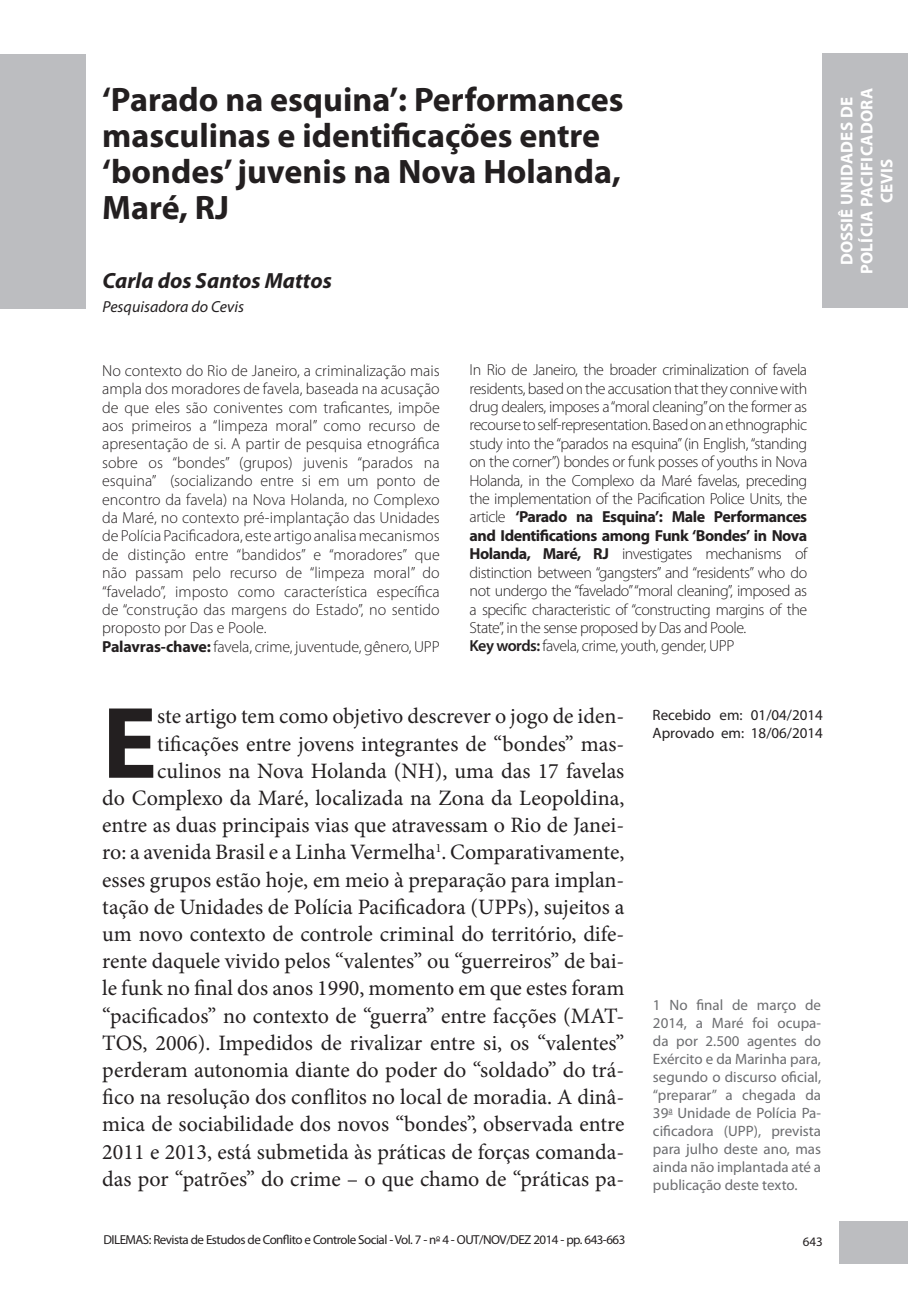
<style>
.page{position:relative;width:908px;height:1304px;background:#fff}
.page>*{position:absolute;margin:0;border:0;box-sizing:border-box;transform-origin:0 0}
.texto{font:700 102.8px "Myriad Pro";color:#231f20}
.Titulo{font:700 34px/36px "Myriad Pro";color:#231f20}
.texto-2{font:22px/27.2px "Minion Pro";color:#231f20;text-align:right}
.Assinat{font:italic 700 22px "Myriad Pro";color:#231f20}
.Titulo-2{font:700 17px/20px "Myriad Pro";letter-spacing:.02em;color:#fff;text-align:center}
.t1{font:300 16px/18.4px "Myriad Pro";letter-spacing:-.02em;color:#231f20;text-align:justify}
.Credito{font:italic 16px "Myriad Pro";color:#231f20}
.nota{font:15px/18px "Myriad Pro";color:#6c6d70;text-align:justify}
.nota-2{font:15px/18px "Myriad Pro";color:#231f20}
.sub{font:13px "Myriad Pro";letter-spacing:-.04em;color:#231f20}
.s1{font-weight:700}
.s2{font-weight:600}
</style>
<div class="page">
<div style="left:839px;top:1221px;width:68px;height:42px;background:#bcbdc0"></div>
<div style="left:0;top:54px;width:85px;height:254px;background:#bcbdc0"></div>
<div style="left:822px;top:54px;width:85px;height:254px;background:#bcbdc0"></div>
<p class="Titulo" style="left:102px;top:81px;width:522px">‘Parado na esquina’: Performances masculinas e identificações entre ‘bondes’ juvenis na Nova Holanda,<br>Maré, RJ</p>
<p class="Assinat" style="left:102px;top:266px;width:231px">Carla dos Santos Mattos</p>
<p class="Credito" style="left:102px;top:297px;width:143px">Pesquisadora do Cevis</p>
<p class="t1" style="left:102px;top:361px;width:339px">No contexto do Rio de Janeiro, a criminalização mais ampla dos moradores de favela, baseada na acusação de que eles são coniventes com traficantes, impõe aos primeiros a “limpeza moral” como recurso de apresentação de si. A partir de pesquisa etnográfica sobre os “bondes” (grupos) juvenis “parados na esquina” (socializando entre si em um ponto de encontro da favela) na Nova Holanda, no Complexo da Maré, no contexto pré-implantação das Unidades de Polícia Pacificadora, este artigo analisa mecanismos de distinção entre “bandidos” e “moradores” que não passam pelo recurso de “limpeza moral” do “favelado”, imposto como característica específica de “construção das margens do Estado”, no sentido proposto por Das e Poole.</p>
<p class="t1" style="left:102px;top:637px;width:339px"><span class="s1">Palavras-chave:</span> favela, crime, juventude, gênero, UPP</p>
<p class="t1" style="left:469px;top:361px;width:339px">In Rio de Janeiro, the broader criminalization of favela residents, based on the accusation that they connive with drug dealers, imposes a “moral cleaning” on the former as recourse to self-representation. Based on an ethnographic study into the “parados na esquina” (in English, “standing on the corner”) bondes or funk posses of youths in Nova Holanda, in the Complexo da Maré favelas, preceding the implementation of the Pacification Police Units, the article <span class="s1">‘Parado na Esquina’: Male Performances and Identifications among Funk ‘Bondes’ in Nova Holanda, Maré, RJ</span> investigates mechanisms of distinction between “gangsters” and “residents” who do not undergo the “favelado” “moral cleaning”, imposed as a specific characteristic of “constructing margins of the State”, in the sense proposed by Das and Poole.</p>
<p class="t1" style="left:469px;top:637px;width:266px"><span class="s2">Key words:</span> favela, crime, youth, gender, UPP</p>
<p class="Titulo-2" style="left:835px;top:274px;width:188px;rotate:-90deg">DOSSIÊ UNIDADES DE<br>POLÍCIA PACIFICADORA<br>CEVIS</p>
<p class="texto-2" style="left:102px;top:703px;width:523px">ste artigo tem como objetivo descrever o jogo de iden&shy;tificações entre jovens integrantes de “bondes” mas&shy;culinos na Nova Holanda (NH), uma das 17 favelas<br>do Complexo da Maré, localizada na Zona da Leopoldina, entre as duas principais vias que atravessam o Rio de Janei&shy;ro: a avenida Brasil e a Linha Vermelha<sup>1</sup>. Comparativamente, esses grupos estão hoje, em meio à preparação para implan&shy;tação de Unidades de Polícia Pacificadora (UPPs), sujeitos a um novo contexto de controle criminal do território, dife&shy;rente daquele vivido pelos “valentes” ou “guerreiros” de bai&shy;le funk no final dos anos 1990, momento em que estes foram “pacificados” no contexto de “guerra” entre facções (MAT-TOS, 2006). Impedidos de rivalizar entre si, os “valentes” perderam autonomia diante do poder do “soldado” do trá&shy;fico na resolução dos conflitos no local de moradia. A dinâ&shy;mica de sociabilidade dos novos “bondes”, observada entre 2011 e 2013, está submetida às práticas de forças comanda&shy;das por “patrões” do crime – o que chamo de “práticas pa-</p>
<p class="texto" style="left:102px;top:676px;width:56px">E</p>
<p class="sub" style="left:103px;top:1232px;width:523px">DILEMAS: Revista de Estudos de Conflito e Controle Social - Vol. 7 - n<sup>o</sup> 4 - OUT/NOV/DEZ 2014 - pp. 643-663</p>
<p class="nota-2" style="left:652px;top:706px;width:172px">Recebido em: 01/04/2014<br>Aprovado em: 18/06/2014</p>
<p class="nota" style="left:652px;top:996px;width:169px">1 No final de março de 2014, a Maré foi ocupa&shy;da por 2.500 agentes do Exército e da Marinha para, segundo o discurso oficial, “preparar” a chegada da 39<sup>a</sup> Unidade de Polícia Pa&shy;cificadora (UPP), prevista para julho deste ano, mas ainda não implantada até a publicação deste texto.</p>
<p class="sub" style="left:802px;top:1234px;width:22px">643</p>
</div>
